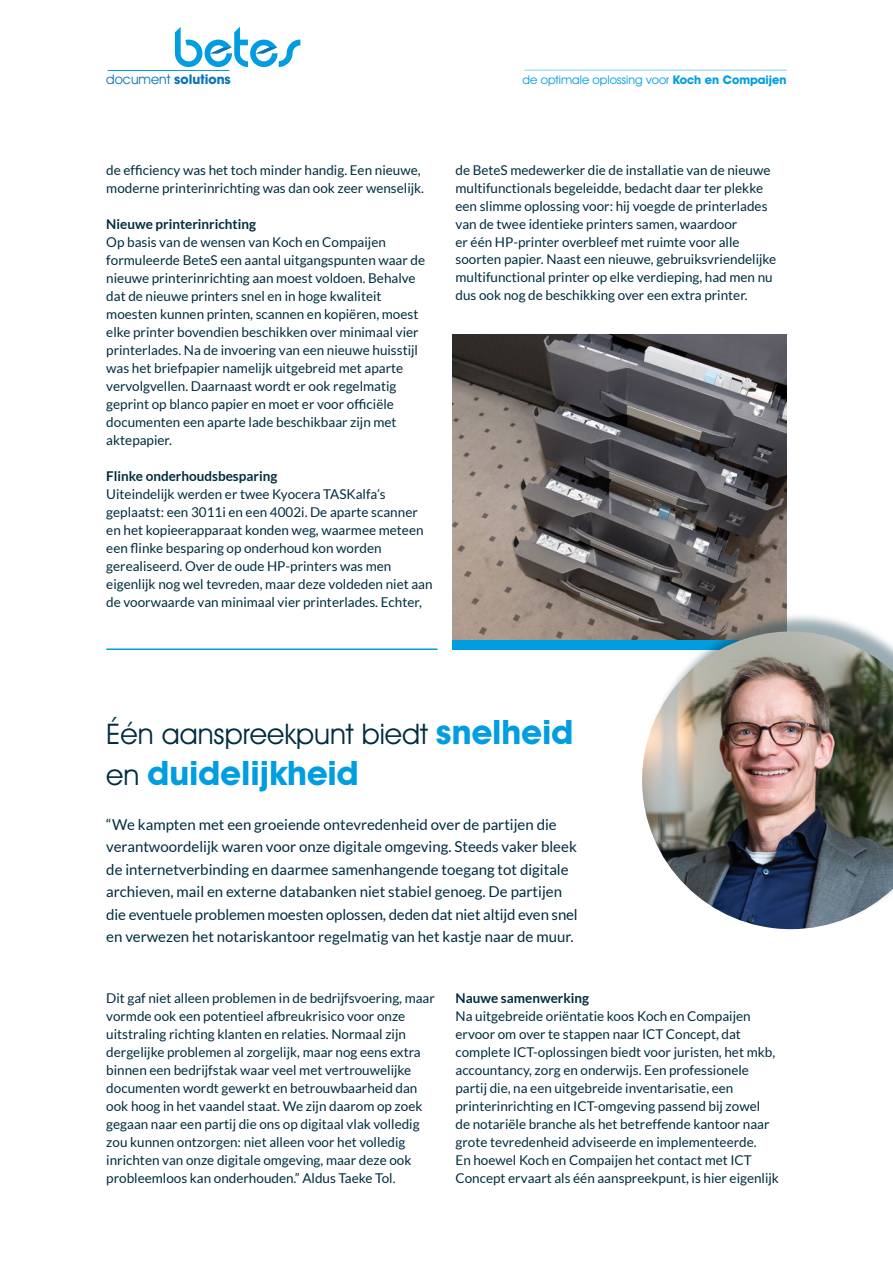
<style>
.page{position:relative;width:893px;height:1263px;background:#fff}
.page>*{position:absolute;margin:0;border:0;box-sizing:border-box;transform-origin:0 0}
.t1{font:700 33.75px "Avant Garde IT Cby BT";color:#009ee0}
.t2{font:28.5px "Avant Garde IT Cby BT";color:#002c3f}
.t3{font:15px/22.5px "Lato";color:#002c3f}
.t4{font:13.5px/18px "Lato";color:#002c3f}
.t5{font:700 13.5px "Lato";color:#002c3f}
.t6{font:700 13.5px "Avant Garde IT Cby BT";color:#0b72b5}
.t7{font:12px "Avant Garde IT Cby BT";color:#009ee0}
.s1{font-weight:400}
.s2{font-weight:700}
.s3{font-weight:700;font-size:33.75px;color:#009ee0}
.s4{font-weight:400;font-size:28.5px;color:#002c3f}
</style>
<div class="page">
<svg style="left:175px;top:27px;width:125px;height:40px"></svg>
<hr style="left:108px;top:70px;width:121px;height:1px;background:#009ee0">
<div style="left:452px;top:639px;width:335px;height:11px;background:#009ee0"></div>
<img style="left:452px;top:335px;width:335px;height:304px">
<div style="left:644px;top:612px;width:249px;height:314px;background:#002c3f;opacity:.4"></div>
<img style="left:642px;top:631px;width:251px;height:298px">
<hr style="left:106px;top:648px;width:331px;height:2px;background:#009ee0">
<hr style="left:525px;top:70px;width:262px;height:1px;background:#009ee0">
<p class="t6" style="left:106px;top:71px;width:126px"><span class="s1">document</span> solutions</p>
<p class="t7" style="left:523px;top:73px;width:266px">de optimale oplossing voor <span class="s2">Koch en Compaijen</span></p>
<p class="t4" style="left:106px;top:161px;width:319px">de efficiency was het toch minder handig. Een nieuwe, moderne printerinrichting was dan ook zeer wenselijk.</p>
<p class="t5" style="left:106px;top:216px;width:151px">Nieuwe printerinrichting</p>
<p class="t4" style="left:106px;top:233px;width:320px">Op basis van de wensen van Koch en Compaijen formuleerde BeteS een aantal uitgangspunten waar de nieuwe printerinrichting aan moest voldoen. Behalve dat de nieuwe printers snel en in hoge kwaliteit moesten kunnen printen, scannen en kopiëren, moest elke printer bovendien beschikken over minimaal vier printerlades. Na de invoering van een nieuwe huisstijl was het briefpapier namelijk uitgebreid met aparte vervolgvellen. Daarnaast wordt er ook regelmatig geprint op blanco papier en moet er voor officiële documenten een aparte lade beschikbaar zijn met aktepapier.</p>
<p class="t5" style="left:106px;top:468px;width:173px">Flinke onderhoudsbesparing</p>
<p class="t4" style="left:106px;top:485px;width:328px">Uiteindelijk werden er twee Kyocera TASKalfa’s geplaatst: een 3011i en een 4002i. De aparte scanner en het kopieerapparaat konden weg, waarmee meteen een flinke besparing op onderhoud kon worden gerealiseerd. Over de oude HP-printers was men eigenlijk nog wel tevreden, maar deze voldeden niet aan de voorwaarde van minimaal vier printerlades. Echter,</p>
<p class="t4" style="left:455px;top:161px;width:322px">de BeteS medewerker die de installatie van de nieuwe multifunctionals begeleidde, bedacht daar ter plekke een slimme oplossing voor: hij voegde de printerlades van de twee identieke printers samen, waardoor<br>er één HP-printer overbleef met ruimte voor alle soorten papier. Naast een nieuwe, gebruiksvriendelijke multifunctional printer op elke verdieping, had men nu dus ook nog de beschikking over een extra printer.</p>
<h2 class="t2" style="left:106px;top:717px;width:468px">Één aanspreekpunt biedt <span class="s3">snelheid</span></h2>
<h1 class="t1" style="left:106px;top:752px;width:254px"><span class="s4">en</span> duidelijkheid</h1>
<p class="t3" style="left:106px;top:813px;width:473px">“We kampten met een groeiende ontevredenheid over de partijen die verantwoordelijk waren voor onze digitale omgeving. Steeds vaker bleek de internetverbinding en daarmee samenhangende toegang tot digitale archieven, mail en externe databanken niet stabiel genoeg. De partijen die eventuele problemen moesten oplossen, deden dat niet altijd even snel en verwezen het notariskantoor regelmatig van het kastje naar de muur.</p>
<p class="t4" style="left:106px;top:989px;width:330px">Dit gaf niet alleen problemen in de bedrijfsvoering, maar vormde ook een potentieel afbreukrisico voor onze uitstraling richting klanten en relaties. Normaal zijn dergelijke problemen al zorgelijk, maar nog eens extra binnen een bedrijfstak waar veel met vertrouwelijke documenten wordt gewerkt en betrouwbaarheid dan ook hoog in het vaandel staat. We zijn daarom op zoek gegaan naar een partij die ons op digitaal vlak volledig zou kunnen ontzorgen: niet alleen voor het volledig inrichten van onze digitale omgeving, maar deze ook probleemloos kan onderhouden.” Aldus Taeke Tol.</p>
<p class="t5" style="left:455px;top:990px;width:135px">Nauwe samenwerking</p>
<p class="t4" style="left:455px;top:1007px;width:325px">Na uitgebreide oriëntatie koos Koch en Compaijen ervoor om over te stappen naar ICT Concept, dat complete ICT-oplossingen biedt voor juristen, het mkb, accountancy, zorg en onderwijs. Een professionele partij die, na een uitgebreide inventarisatie, een printerinrichting en ICT-omgeving passend bij zowel<br>de notariële branche als het betreffende kantoor naar grote tevredenheid adviseerde en implementeerde.<br>En hoewel Koch en Compaijen het contact met ICT Concept ervaart als één aanspreekpunt, is hier eigenlijk</p>
</div>
